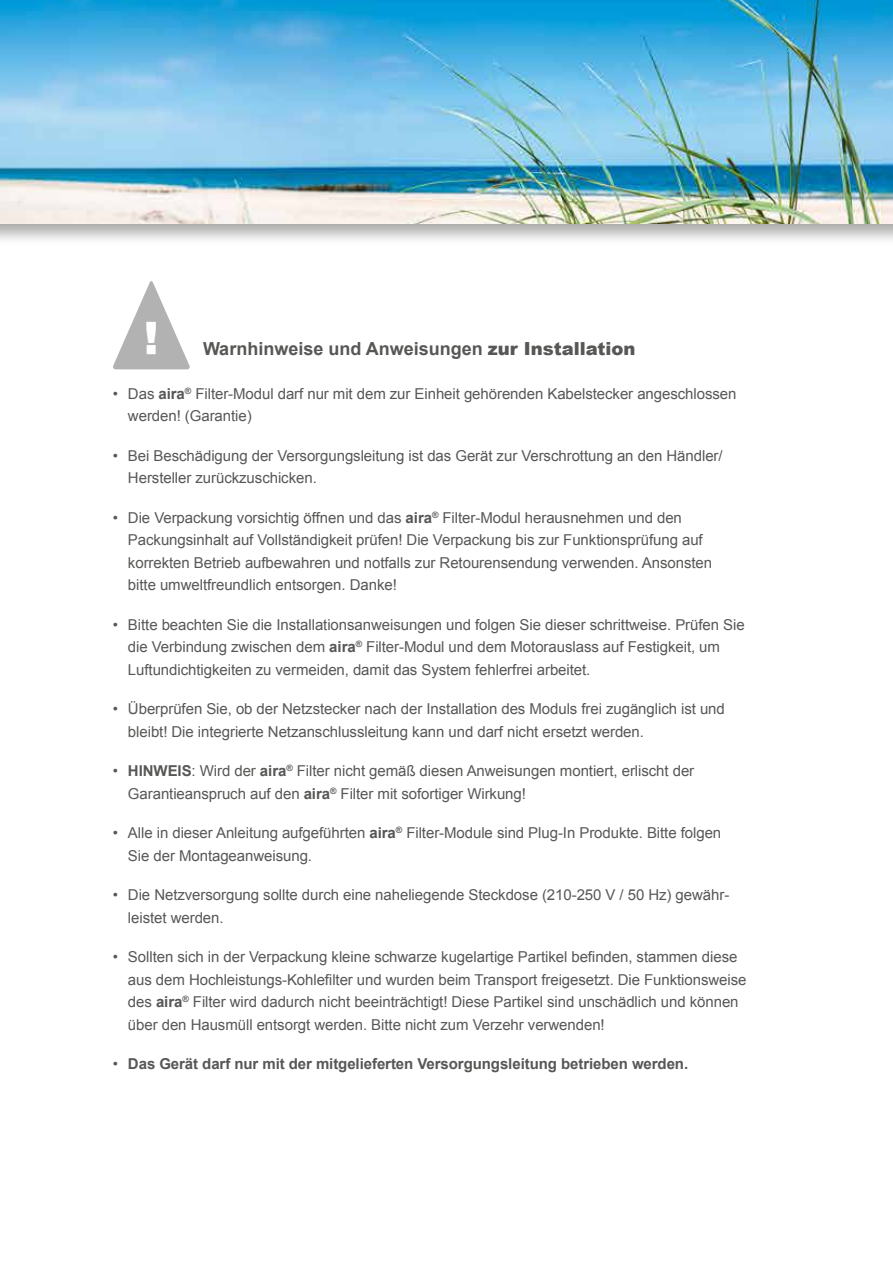
<style>
.page{position:relative;width:893px;height:1263px;background:#fff}
.page>*{position:absolute;margin:0;border:0;box-sizing:border-box;transform-origin:0 0}
.t1{font:900 45px "Arial";color:#fff}
.t2{font:700 18px "Arial";color:#575756}
.t3{font:15px/22.5px "Arial";letter-spacing:-.005em;color:#575756}
.t4{font:700 15px "Arial";letter-spacing:-.005em;color:#575756}
.s1{font-weight:900}
.s2{font-weight:700}
.s3{font-weight:400}
</style>
<div class="page">
<div style="left:0;top:0;width:893px;height:247px;background:#1d1d1b;opacity:.22"></div>
<svg style="left:113px;top:281px;width:77px;height:88px"></svg>
<h1 class="t1" style="left:159px;top:380px;width:16px;rotate:-180deg">¡</h1>
<p class="t2" style="left:203px;top:337px;width:434px">Warnhinweise und Anweisungen <span class="s1">zur Installation</span></p>
<p class="t3" style="left:128px;top:382px;width:610px;text-indent:-15px">• Das <span class="s2">aira</span><sup>®</sup> Filter-Modul darf nur mit dem zur Einheit gehörenden Kabelstecker angeschlossen werden! (Garantie)</p>
<p class="t3" style="left:128px;top:444px;width:596px;text-indent:-15px">• Bei Beschädigung der Versorgungsleitung ist das Gerät zur Verschrottung an den Händler/<br>Hersteller zurückzuschicken.</p>
<p class="t3" style="left:128px;top:506px;width:586px;text-indent:-15px">• Die Verpackung vorsichtig öffnen und das <span class="s2">aira</span><sup>®</sup> Filter-Modul herausnehmen und den Packungsinhalt auf Vollständigkeit prüfen! Die Verpackung bis zur Funktionsprüfung auf korrekten Betrieb aufbewahren und notfalls zur Retourensendung verwenden. Ansonsten bitte umweltfreundlich entsorgen. Danke!</p>
<p class="t3" style="left:128px;top:613px;width:618px;text-indent:-15px">• Bitte beachten Sie die Installationsanweisungen und folgen Sie dieser schrittweise. Prüfen Sie die Verbindung zwischen dem <span class="s2">aira</span><sup>®</sup> Filter-Modul und dem Motorauslass auf Festigkeit, um<br>Luftundichtigkeiten zu vermeiden, damit das System fehlerfrei arbeitet.</p>
<p class="t3" style="left:128px;top:698px;width:598px;text-indent:-15px">• Überprüfen Sie, ob der Netzstecker nach der Installation des Moduls frei zugänglich ist und bleibt! Die integrierte Netzanschlussleitung kann und darf nicht ersetzt werden.</p>
<p class="t3" style="left:128px;top:760px;width:568px;text-indent:-15px">• <span class="s2">HINWEIS</span>: Wird der <span class="s2">aira</span><sup>®</sup> Filter nicht gemäß diesen Anweisungen montiert, erlischt der<br>Garantieanspruch auf den <span class="s2">aira</span><sup>®</sup> Filter mit sofortiger Wirkung!</p>
<p class="t3" style="left:128px;top:822px;width:595px;text-indent:-15px">• Alle in dieser Anleitung aufgeführten <span class="s2">aira</span><sup>®</sup> Filter-Module sind Plug-In Produkte. Bitte folgen<br>Sie der Montageanweisung.</p>
<p class="t3" style="left:128px;top:884px;width:603px;text-indent:-15px">• Die Netzversorgung sollte durch eine naheliegende Steckdose (210-250 V / 50 Hz) gewähr&shy;leistet werden.</p>
<p class="t3" style="left:128px;top:946px;width:620px;text-indent:-15px">• Sollten sich in der Verpackung kleine schwarze kugelartige Partikel befinden, stammen diese aus dem Hochleistungs-Kohlefilter und wurden beim Transport freigesetzt. Die Funktionsweise des <span class="s2">aira</span><sup>®</sup> Filter wird dadurch nicht beeinträchtigt! Diese Partikel sind unschädlich und können über den Hausmüll entsorgt werden. Bitte nicht zum Verzehr verwenden!</p>
<p class="t4" style="left:113px;top:1054px;width:577px"><span class="s3">•</span> Das Gerät darf nur mit der mitgelieferten Versorgungsleitung betrieben werden.</p>
</div>
